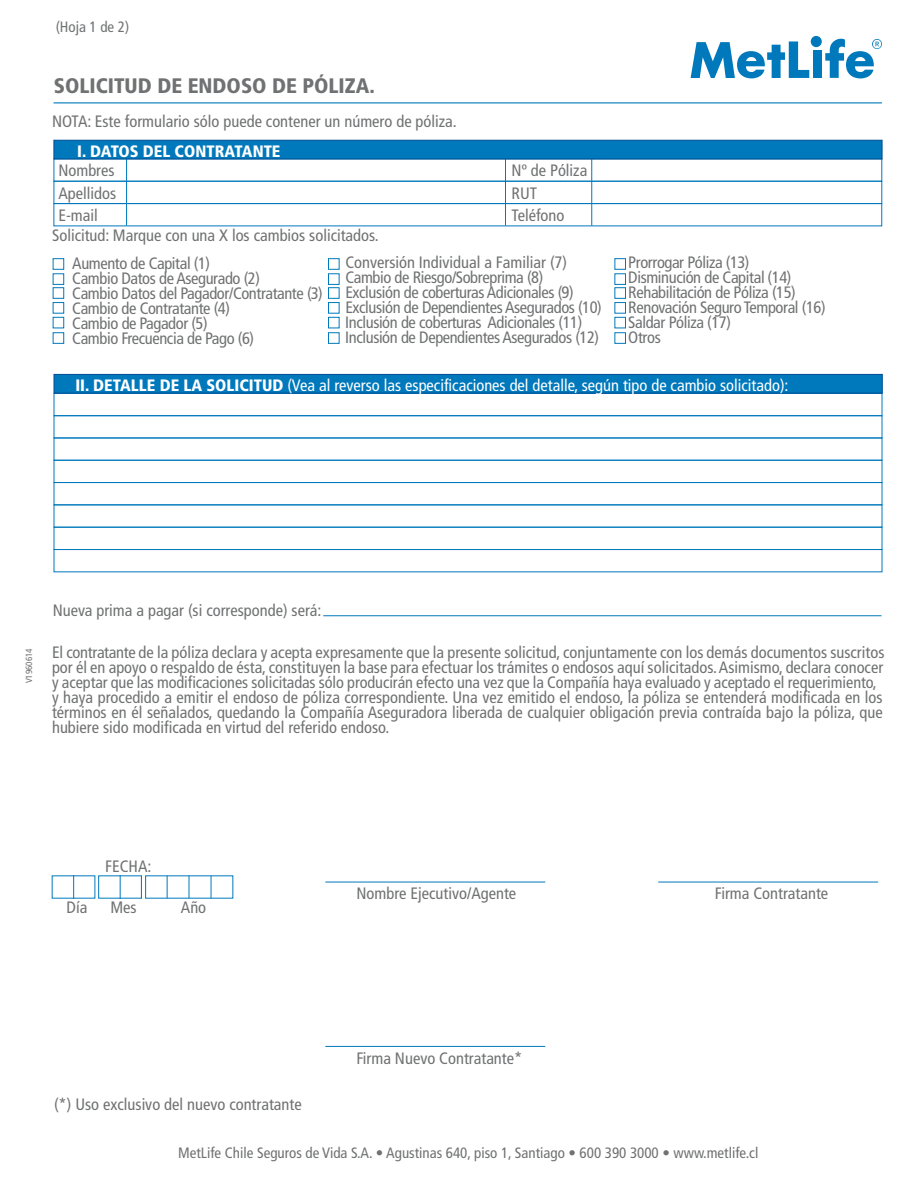
<style>
.page{position:relative;width:918px;height:1188px;background:#fff}
.page>*{position:absolute;margin:0;border:0;box-sizing:border-box;transform-origin:0 0}
.t1{font:900 condensed 21px "Frutiger";color:#707172}
.t2{font:condensed 16.5px/15px "Frutiger";color:#707172}
.t3{font:condensed 16.5px/15px "Frutiger";letter-spacing:-.025em;color:#707172}
.t4{font:condensed 16.5px "Frutiger";color:#fff}
.t5{font:900 condensed 16.5px "Frutiger";color:#fff}
.t6{font:condensed 15px "Frutiger";color:#707172}
.t7{font:condensed 9px "Frutiger";color:#707172}
.s1{font-weight:900}
</style>
<div class="page">
<div style="left:813px;top:51px;width:9px;height:27px;background:#0079bc"></div>
<div style="left:811px;top:36px;width:11px;height:11px;background:#0079bc;border-radius:50%"></div>
<svg style="left:825px;top:39px;width:57px;height:39px"></svg>
<svg style="left:691px;top:41px;width:118px;height:37px"></svg>
<div style="left:53px;top:258px;width:11px;height:12px;border:1px solid #0079bc"></div>
<div style="left:53px;top:273px;width:11px;height:12px;border:1px solid #0079bc"></div>
<div style="left:53px;top:287px;width:11px;height:12px;border:1px solid #0079bc"></div>
<div style="left:53px;top:302px;width:11px;height:12px;border:1px solid #0079bc"></div>
<div style="left:53px;top:317px;width:11px;height:11px;border:1px solid #0079bc"></div>
<div style="left:53px;top:332px;width:11px;height:12px;border:1px solid #0079bc"></div>
<div style="left:328px;top:258px;width:12px;height:12px;border:1px solid #0079bc"></div>
<div style="left:328px;top:273px;width:12px;height:12px;border:1px solid #0079bc"></div>
<div style="left:328px;top:287px;width:12px;height:12px;border:1px solid #0079bc"></div>
<div style="left:328px;top:302px;width:12px;height:12px;border:1px solid #0079bc"></div>
<div style="left:328px;top:317px;width:12px;height:11px;border:1px solid #0079bc"></div>
<div style="left:328px;top:332px;width:12px;height:12px;border:1px solid #0079bc"></div>
<div style="left:614px;top:258px;width:12px;height:12px;border:1px solid #0079bc"></div>
<div style="left:614px;top:273px;width:12px;height:12px;border:1px solid #0079bc"></div>
<div style="left:614px;top:287px;width:12px;height:12px;border:1px solid #0079bc"></div>
<div style="left:614px;top:302px;width:12px;height:12px;border:1px solid #0079bc"></div>
<div style="left:614px;top:317px;width:12px;height:11px;border:1px solid #0079bc"></div>
<div style="left:614px;top:332px;width:12px;height:12px;border:1px solid #0079bc"></div>
<div style="left:54px;top:393px;width:828px;height:23px;border:1px solid #0079bc"></div>
<div style="left:54px;top:415px;width:828px;height:23px;border:1px solid #0079bc"></div>
<div style="left:54px;top:460px;width:828px;height:23px;border:1px solid #0079bc"></div>
<div style="left:54px;top:482px;width:828px;height:23px;border:1px solid #0079bc"></div>
<div style="left:54px;top:504px;width:828px;height:24px;border:1px solid #0079bc"></div>
<div style="left:54px;top:527px;width:828px;height:23px;border:1px solid #0079bc"></div>
<div style="left:54px;top:549px;width:828px;height:23px;border:1px solid #0079bc"></div>
<div style="left:54px;top:374px;width:829px;height:19px;background:#0079bc;border:1px solid #004c93"></div>
<hr style="left:54px;top:102px;width:828px;height:1px;background:#0079bc">
<hr style="left:323px;top:615px;width:559px;height:1px;background:#0079bc">
<hr style="left:325px;top:882px;width:220px;height:1px;background:#0079bc">
<hr style="left:658px;top:882px;width:220px;height:1px;background:#0079bc">
<hr style="left:325px;top:1046px;width:220px;height:1px;background:#0079bc">
<svg style="left:73px;top:877px;width:1px;height:20px"></svg>
<svg style="left:95px;top:876px;width:1px;height:22px"></svg>
<svg style="left:120px;top:877px;width:1px;height:20px"></svg>
<div style="left:98px;top:875px;width:44px;height:24px;border:1px solid #0079bc"></div>
<svg style="left:167px;top:876px;width:1px;height:22px"></svg>
<svg style="left:189px;top:876px;width:1px;height:22px"></svg>
<svg style="left:211px;top:876px;width:1px;height:22px"></svg>
<div style="left:54px;top:181px;width:828px;height:23px;border:1px solid #0079bc"></div>
<div style="left:54px;top:203px;width:828px;height:23px;border:1px solid #0079bc"></div>
<hr style="left:126px;top:159px;width:1px;height:67px;background:#0079bc">
<hr style="left:591px;top:159px;width:1px;height:67px;background:#0079bc">
<hr style="left:505px;top:159px;width:1px;height:67px;background:#0079bc">
<div style="left:54px;top:140px;width:828px;height:19px;background:#0079bc;border:1px solid #004c93"></div>
<p class="t6" style="left:56px;top:18px;width:75px">(Hoja 1 de 2)</p>
<p class="t1" style="left:54px;top:73px;width:322px">SOLICITUD DE ENDOSO DE PÓLIZA.</p>
<p class="t2" style="left:52px;top:114px;width:406px">NOTA: Este formulario sólo puede contener un número de póliza.</p>
<p class="t5" style="left:77px;top:141px;width:205px">I. DATOS DEL CONTRATANTE</p>
<p class="t2" style="left:58px;top:160px;width:59px;line-height:22.2px;text-align:justify">Nombres Apellidos E-mail</p>
<p class="t2" style="left:512px;top:160px;width:77px;line-height:22.2px">Nº de Póliza<br>RUT<br>Teléfono</p>
<p class="t2" style="left:345px;top:222px;width:223px;line-height:27px;text-indent:-293px">Solicitud: Marque con una X los cambios solicitados.<br>Conversión Individual a Familiar (7)</p>
<p class="t3" style="left:345px;top:270px;width:258px">Cambio de Riesgo/Sobreprima (8)<br>Exclusión de coberturasAdicionales (9)<br>Exclusión de Dependientes Asegurados (10)<br>Inclusión de coberturas Adicionales (11)<br>Inclusión de DependientesAsegurados (12)</p>
<p class="t3" style="left:628px;top:255px;width:199px">Prorrogar Póliza (13)<br>Disminución de Capital (14)<br>Rehabilitación de Póliza (15)<br>Renovación Seguro Temporal (16)<br>Saldar Póliza (17)<br>Otros</p>
<p class="t4" style="left:75px;top:375px;width:715px"><span class="s1">II. DETALLE DE LA SOLICITUD</span> (Vea al reverso las especificaciones del detalle, según tipo de cambio solicitado):</p>
<p class="t3" style="left:72px;top:256px;width:252px">Aumento de Capital (1)<br>Cambio Datos de Asegurado (2)<br>Cambio Datos del Pagador/Contratante (3)<br>Cambio de Contratante (4)<br>Cambio de Pagador (5)<br>Cambio Frecuencia de Pago (6)</p>
<p class="t7" style="left:24px;top:683px;width:37px;rotate:-90deg">V1960614</p>
<p class="t2" style="left:53px;top:603px;width:270px">Nueva prima a pagar (si corresponde) será:</p>
<p class="t2" style="left:52px;top:645px;width:834px">El contratante de la póliza declara y acepta expresamente que la presente solicitud, conjuntamente con los demás documentos suscritos por él en apoyo o respaldo de ésta, constituyen la base para efectuar los trámites o endosos aquí solicitados.Asimismo, declara conocer y aceptar que las modificaciones solicitadas sólo producirán efecto una vez que la Compañía haya evaluado y aceptado el requerimiento, y haya procedido a emitir el endoso de póliza correspondiente. Una vez emitido el endoso, la póliza se entenderá modificada en los términos en él señalados, quedando la Compañía Aseguradora liberada de cualquier obligación previa contraída bajo la póliza, que hubiere sido modificada en virtud del referido endoso.</p>
<p class="t2" style="left:105px;top:859px;width:48px">FECHA:</p>
<p class="t2" style="left:67px;top:900px;width:22px">Día</p>
<p class="t2" style="left:110px;top:900px;width:28px">Mes</p>
<p class="t2" style="left:181px;top:900px;width:27px">Año</p>
<p class="t2" style="left:357px;top:886px;width:161px">Nombre Ejecutivo/Agente</p>
<p class="t2" style="left:715px;top:886px;width:115px">Firma Contratante</p>
<p class="t2" style="left:54px;top:1097px;width:249px">(*) Uso exclusivo del nuevo contratante</p>
<p class="t2" style="left:356px;top:1050px;width:167px">Firma Nuevo Contratante*</p>
<p class="t6" style="left:178px;top:1144px;width:582px">MetLife Chile Seguros de Vida S.A. • Agustinas 640, piso 1, Santiago • 600 390 3000 • www.metlife.cl</p>
</div>
